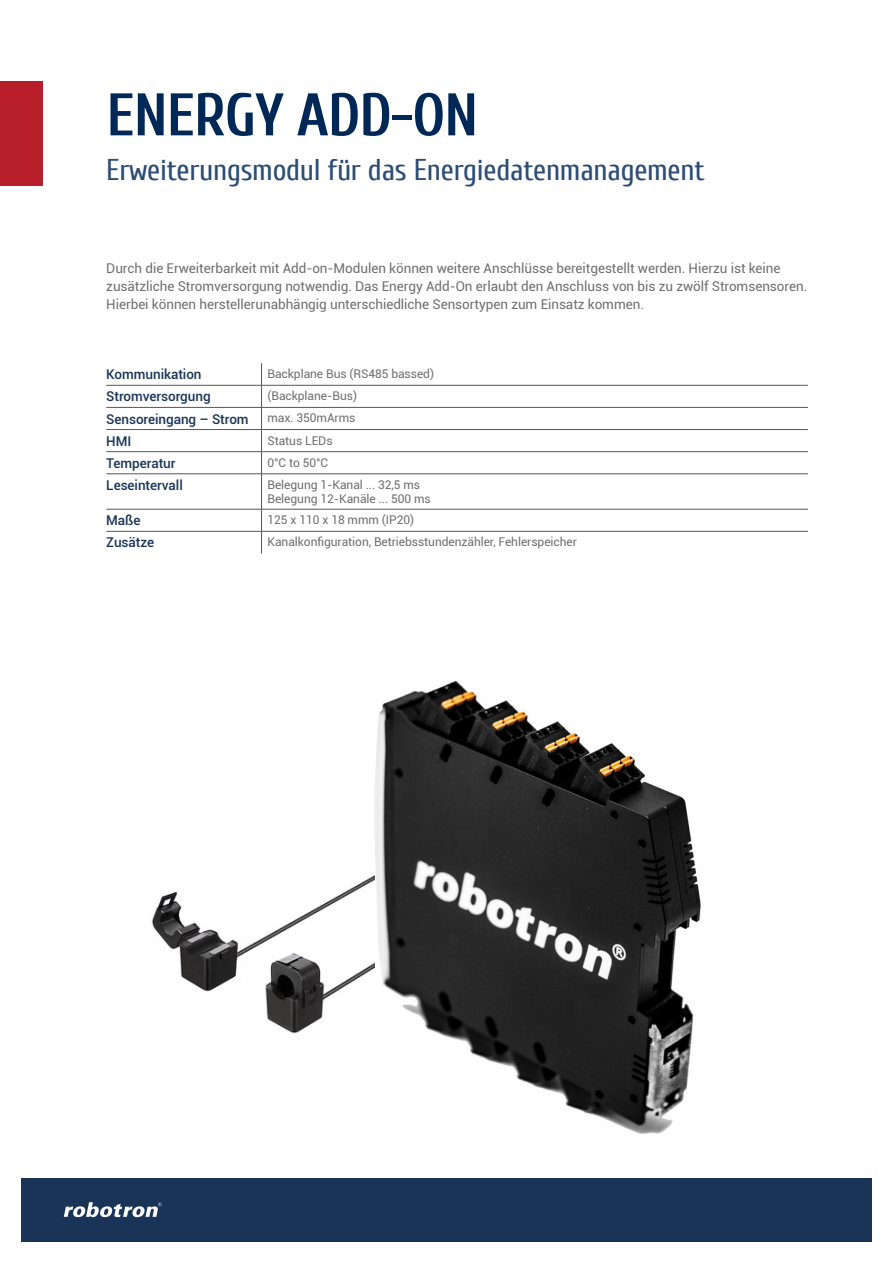
<style>
.page{position:relative;width:893px;height:1263px;background:#fff}
.page>*{position:absolute;margin:0;border:0;box-sizing:border-box;transform-origin:0 0}
.t1{font:700 60px "Cuprum";letter-spacing:-.02em;color:#002856}
.t2{font:30px "Cuprum";letter-spacing:-.01em;color:#2d4d76}
.t3{font:13.5px/18px "Roboto";letter-spacing:-.005em;color:#706f6f}
.t4{font:500 13.5px "Roboto";letter-spacing:-.005em;color:#1a3457}
.t5{font:12px/14.4px "Roboto";letter-spacing:-.005em;color:#706f6f}
</style>
<div class="page">
<div style="left:21px;top:1178px;width:851px;height:63px;background:#1a3457"></div>
<svg style="left:64px;top:1202px;width:98px;height:15px"></svg>
<div style="left:0;top:82px;width:43px;height:104px;background:#b91e2b"></div>
<img style="left:374px;top:680px;width:327px;height:454px">
<img style="left:151px;top:838px;width:224px;height:233px">
<hr style="left:106px;top:385px;width:155px;height:1px;background:#575756">
<hr style="left:261px;top:385px;width:547px;height:1px;background:#575756">
<hr style="left:106px;top:407px;width:155px;height:1px;background:#575756">
<hr style="left:261px;top:407px;width:547px;height:1px;background:#575756">
<hr style="left:106px;top:429px;width:155px;height:1px;background:#575756">
<hr style="left:261px;top:429px;width:547px;height:1px;background:#575756">
<hr style="left:106px;top:451px;width:155px;height:1px;background:#575756">
<hr style="left:261px;top:451px;width:547px;height:1px;background:#575756">
<svg style="left:261px;top:363px;width:1px;height:110px"></svg>
<hr style="left:106px;top:473px;width:155px;height:1px;background:#575756">
<hr style="left:261px;top:473px;width:547px;height:1px;background:#575756">
<hr style="left:261px;top:474px;width:1px;height:35px;background:#575756">
<hr style="left:106px;top:509px;width:155px;height:1px;background:#575756">
<hr style="left:261px;top:509px;width:547px;height:1px;background:#575756">
<hr style="left:106px;top:531px;width:155px;height:1px;background:#575756">
<hr style="left:261px;top:531px;width:547px;height:1px;background:#575756">
<svg style="left:261px;top:509px;width:1px;height:44px"></svg>
<h1 class="t1" style="left:106px;top:82px;width:374px">ENERGY ADD-ON</h1>
<h2 class="t2" style="left:106px;top:153px;width:600px">Erweiterungsmodul für das Energiedatenmanagement</h2>
<p class="t3" style="left:106px;top:259px;width:702px">Durch die Erweiterbarkeit mit Add-on-Modulen können weitere Anschlüsse bereitgestellt werden. Hierzu ist keine zusätzliche Stromversorgung notwendig. Das Energy Add-On erlaubt den Anschluss von bis zu zwölf Stromsensoren.<br>Hierbei können herstellerunabhängig unterschiedliche Sensortypen zum Einsatz kommen.</p>
<p class="t4" style="left:106px;top:365px;width:97px">Kommunikation</p>
<p class="t5" style="left:267px;top:366px;width:168px">Backplane Bus (RS485 bassed)</p>
<p class="t4" style="left:106px;top:387px;width:106px">Stromversorgung</p>
<p class="t5" style="left:267px;top:388px;width:91px">(Backplane-Bus)</p>
<p class="t4" style="left:106px;top:409px;width:144px">Sensoreingang – Strom</p>
<p class="t5" style="left:267px;top:410px;width:89px">max. 350mArms</p>
<p class="t4" style="left:106px;top:431px;width:27px">HMI</p>
<p class="t5" style="left:267px;top:433px;width:67px">Status LEDs</p>
<p class="t4" style="left:106px;top:453px;width:71px">Temperatur</p>
<p class="t5" style="left:267px;top:455px;width:62px">0°C to 50°C</p>
<p class="t4" style="left:106px;top:476px;width:78px">Leseintervall</p>
<p class="t5" style="left:267px;top:477px;width:165px">Belegung 1-Kanal ... 32,5 ms<br>Belegung 12-Kanäle ... 500 ms</p>
<p class="t4" style="left:106px;top:511px;width:36px">Maße</p>
<p class="t5" style="left:267px;top:512px;width:148px">125 x 110 x 18 mmm (IP20)</p>
<p class="t4" style="left:106px;top:533px;width:49px">Zusätze</p>
<p class="t5" style="left:267px;top:534px;width:311px">Kanalkonfiguration, Betriebsstundenzähler, Fehlerspeicher</p>
</div>
